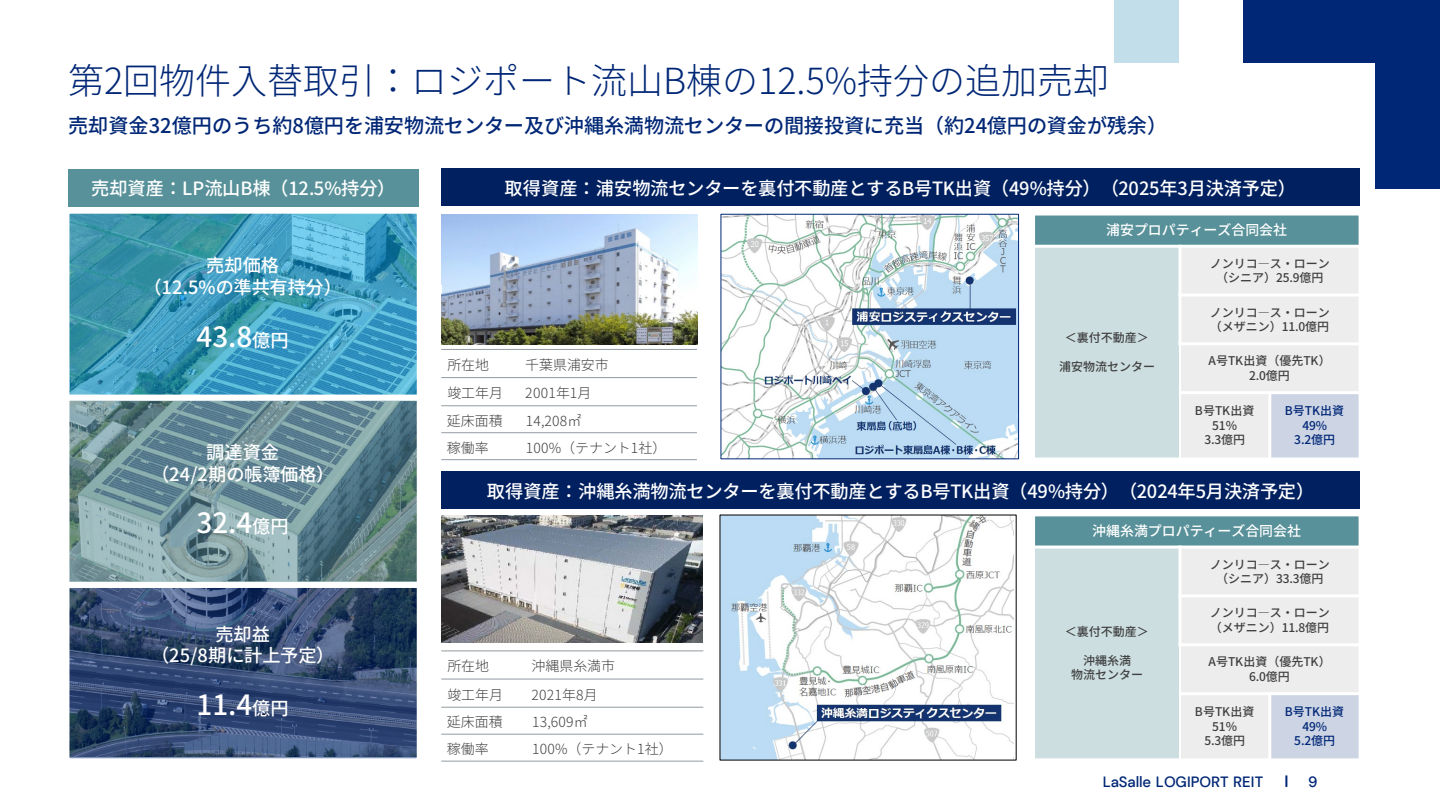
<style>
.page{position:relative;width:1440px;height:811px;background:#fff}
.page>*{position:absolute;margin:0;border:0;box-sizing:border-box;transform-origin:0 0}
.t1{font:300 36px "Noto Sans JP";color:#002776}
.t2{font:500 27.8px "Noto Sans JP";color:#fff}
.t3{font:500 20.2px "Noto Sans JP";color:#002776}
.t4{font:500 18.2px "Noto Sans JP";color:#fff}
.t5{font:500 14.8px "DM Sans";color:#002776}
.t6{font:300 14px "Noto Sans JP";color:#404040}
.t7{font:500 14px "Noto Sans JP";color:#fff}
.t8{font:500 12px/14.4px "Noto Sans JP";color:#404040;text-align:center}
.t9{font:500 12px "Noto Sans JP";color:#002776}
.s1{font-size:18.2px}
</style>
<div class="page">
<svg style="left:1285px;top:775px;width:2px;height:11px"></svg>
<div style="left:1376px;top:0;width:64px;height:188px;background:#002776"></div>
<div style="left:1243px;top:0;width:197px;height:62px;background:#002776"></div>
<div style="left:1114px;top:0;width:64px;height:62px;background:#c2deea"></div>
<img style="left:721px;top:516px;width:293px;height:242px">
<img style="left:441px;top:215px;width:256px;height:130px">
<div style="left:441px;top:168px;width:919px;height:37px;background:#002060"></div>
<div style="left:1034px;top:214px;width:326px;height:32px;background:#589199"></div>
<div style="left:1034px;top:246px;width:146px;height:212px;background:#cddee0"></div>
<div style="left:1180px;top:246px;width:180px;height:49px;background:#ededed"></div>
<div style="left:1180px;top:295px;width:180px;height:49px;background:#ededed"></div>
<div style="left:1180px;top:344px;width:180px;height:48px;background:#ededed"></div>
<div style="left:1180px;top:392px;width:90px;height:66px;background:#ededed"></div>
<div style="left:1270px;top:392px;width:90px;height:66px;background:#cdd4e4"></div>
<hr style="left:1178px;top:245px;width:3px;height:100px;background:#fff">
<hr style="left:1179px;top:345px;width:2px;height:114px;background:#fff">
<hr style="left:1268px;top:391px;width:3px;height:68px;background:#fff">
<hr style="left:1033px;top:245px;width:328px;height:3px;background:#fff">
<hr style="left:1178px;top:293px;width:183px;height:3px;background:#fff">
<hr style="left:1178px;top:342px;width:183px;height:3px;background:#fff">
<hr style="left:1179px;top:391px;width:182px;height:3px;background:#fff">
<hr style="left:1033px;top:213px;width:2px;height:246px;background:#fff">
<hr style="left:1359px;top:213px;width:2px;height:246px;background:#fff">
<hr style="left:1033px;top:213px;width:328px;height:2px;background:#fff">
<hr style="left:1033px;top:457px;width:328px;height:2px;background:#fff">
<hr style="left:441px;top:377px;width:256px;height:1px;background:#939ba1">
<hr style="left:441px;top:405px;width:256px;height:1px;background:#939ba1">
<hr style="left:441px;top:432px;width:256px;height:1px;background:#939ba1">
<hr style="left:441px;top:349px;width:256px;height:1px;background:#939ba1">
<hr style="left:441px;top:459px;width:256px;height:1px;background:#939ba1">
<div style="left:441px;top:470px;width:919px;height:38px;background:#002060"></div>
<img style="left:441px;top:515px;width:262px;height:127px">
<div style="left:1034px;top:515px;width:326px;height:32px;background:#589199"></div>
<div style="left:1034px;top:547px;width:146px;height:212px;background:#cddee0"></div>
<div style="left:1180px;top:547px;width:180px;height:48px;background:#ededed"></div>
<div style="left:1180px;top:595px;width:180px;height:49px;background:#ededed"></div>
<div style="left:1180px;top:644px;width:180px;height:49px;background:#ededed"></div>
<div style="left:1180px;top:693px;width:90px;height:66px;background:#ededed"></div>
<div style="left:1270px;top:693px;width:90px;height:66px;background:#cdd4e4"></div>
<hr style="left:1178px;top:545px;width:3px;height:101px;background:#fff">
<hr style="left:1179px;top:646px;width:2px;height:114px;background:#fff">
<hr style="left:1268px;top:692px;width:3px;height:68px;background:#fff">
<hr style="left:1033px;top:545px;width:328px;height:3px;background:#fff">
<hr style="left:1178px;top:594px;width:183px;height:3px;background:#fff">
<hr style="left:1178px;top:643px;width:183px;height:3px;background:#fff">
<hr style="left:1179px;top:692px;width:182px;height:3px;background:#fff">
<hr style="left:1033px;top:514px;width:2px;height:246px;background:#fff">
<hr style="left:1359px;top:514px;width:2px;height:246px;background:#fff">
<hr style="left:1033px;top:514px;width:328px;height:2px;background:#fff">
<hr style="left:1033px;top:758px;width:328px;height:2px;background:#fff">
<hr style="left:441px;top:678px;width:262px;height:1px;background:#939ba1">
<hr style="left:441px;top:706px;width:262px;height:1px;background:#939ba1">
<hr style="left:441px;top:733px;width:262px;height:1px;background:#939ba1">
<hr style="left:441px;top:650px;width:262px;height:1px;background:#939ba1">
<hr style="left:441px;top:760px;width:262px;height:1px;background:#939ba1">
<div style="left:68px;top:168px;width:351px;height:38px;background:#589199"></div>
<div style="left:66px;top:210px;width:354px;height:188px;background:#00b0f0;opacity:.5"></div>
<div style="left:63px;top:207px;width:360px;height:194px;border:6px solid #fff"></div>
<div style="left:66px;top:584px;width:354px;height:177px;background:#002776;opacity:.5"></div>
<div style="left:63px;top:581px;width:360px;height:183px;border:6px solid #fff"></div>
<div style="left:66px;top:397px;width:354px;height:187px;background:#589199;opacity:.5"></div>
<div style="left:63px;top:394px;width:360px;height:193px;border:6px solid #fff"></div>
<img style="left:722px;top:216px;width:295px;height:241px">
<div style="left:720px;top:214px;width:299px;height:245px;border:1px solid #002776"></div>
<h2 class="t1" style="left:68px;top:60px;width:1043px">第2回物件入替取引：ロジポート流山B棟の12.5%持分の追加売却</h2>
<p class="t3" style="left:68px;top:114px;width:1101px">売却資金32億円のうち約8億円を浦安物流センター及び沖縄糸満物流センターの間接投資に充当（約24億円の資金が残余）</p>
<p class="t4" style="left:91px;top:178px;width:306px">売却資産：LP流山B棟（12.5%持分）</p>
<p class="t4" style="left:206px;top:255px;width:74px">売却価格</p>
<p class="t4" style="left:143px;top:277px;width:200px">（12.5%の準共有持分）</p>
<p class="t2" style="left:197px;top:320px;width:94px">43.8<span class="s1">億円</span></p>
<p class="t4" style="left:206px;top:442px;width:74px">調達資金</p>
<p class="t4" style="left:151px;top:463px;width:185px">（24/2期の帳簿価格）</p>
<p class="t2" style="left:197px;top:507px;width:94px">32.4<span class="s1">億円</span></p>
<p class="t4" style="left:215px;top:623px;width:56px">売却益</p>
<p class="t4" style="left:151px;top:645px;width:185px">（25/8期に計上予定）</p>
<p class="t2" style="left:197px;top:689px;width:94px">11.4<span class="s1">億円</span></p>
<p class="t4" style="left:505px;top:178px;width:793px">取得資産：浦安物流センターを裏付不動産とするB号TK出資（49%持分）（2025年3月決済予定）</p>
<p class="t7" style="left:1106px;top:222px;width:182px">浦安プロパティーズ合同会社</p>
<p class="t8" style="left:1210px;top:256px;width:121px">ノンリコ―ス・ローン（シニア）25.9億円</p>
<p class="t8" style="left:1210px;top:305px;width:121px;text-align:left">ノンリコ―ス・ローン（メザニン）11.0億円</p>
<p class="t8" style="left:1208px;top:354px;width:124px">A号TK出資（優先TK）</p>
<p class="t8" style="left:1249px;top:368px;width:42px">2.0億円</p>
<p class="t8" style="left:1195px;top:404px;width:61px">B号TK出資</p>
<p class="t8" style="left:1212px;top:418px;width:27px">51％</p>
<p class="t8" style="left:1204px;top:433px;width:42px">3.3億円</p>
<p class="t8" style="left:1065px;top:331px;width:85px">＜裏付不動産＞</p>
<p class="t8" style="left:1059px;top:359px;width:97px">浦安物流センター</p>
<p class="t6" style="left:447px;top:357px;width:43px">所在地</p>
<p class="t6" style="left:525px;top:357px;width:85px">千葉県浦安市</p>
<p class="t6" style="left:447px;top:385px;width:57px">竣工年月</p>
<p class="t6" style="left:525px;top:385px;width:68px">2001年1月</p>
<p class="t6" style="left:447px;top:412px;width:57px">延床面積</p>
<p class="t6" style="left:526px;top:412px;width:57px">14,208㎡</p>
<p class="t6" style="left:447px;top:439px;width:43px">稼働率</p>
<p class="t6" style="left:526px;top:439px;width:142px">100%（テナント1社）</p>
<p class="t4" style="left:487px;top:480px;width:829px">取得資産：沖縄糸満物流センターを裏付不動産とするB号TK出資（49%持分）（2024年5月決済予定）</p>
<p class="t7" style="left:1092px;top:523px;width:210px">沖縄糸満プロパティーズ合同会社</p>
<p class="t9" style="left:1285px;top:404px;width:61px">B号TK出資</p>
<p class="t9" style="left:1302px;top:418px;width:26px">49%</p>
<p class="t9" style="left:1294px;top:433px;width:42px">3.2億円</p>
<p class="t6" style="left:447px;top:658px;width:43px">所在地</p>
<p class="t6" style="left:532px;top:658px;width:85px">沖縄県糸満市</p>
<p class="t6" style="left:447px;top:686px;width:57px">竣工年月</p>
<p class="t6" style="left:532px;top:686px;width:68px">2021年8月</p>
<p class="t6" style="left:447px;top:713px;width:57px">延床面積</p>
<p class="t6" style="left:532px;top:713px;width:57px">13,609㎡</p>
<p class="t6" style="left:447px;top:740px;width:43px">稼働率</p>
<p class="t6" style="left:532px;top:740px;width:142px">100%（テナント1社）</p>
<p class="t8" style="left:1065px;top:624px;width:85px">＜裏付不動産＞</p>
<p class="t8" style="left:1071px;top:653px;width:73px">沖縄糸満<br>物流センター</p>
<p class="t8" style="left:1210px;top:557px;width:121px">ノンリコ―ス・ローン（シニア）33.3億円</p>
<p class="t8" style="left:1210px;top:606px;width:121px;text-align:left">ノンリコ―ス・ローン（メザニン）11.8億円</p>
<p class="t8" style="left:1208px;top:654px;width:124px">A号TK出資（優先TK）</p>
<p class="t8" style="left:1249px;top:669px;width:42px">6.0億円</p>
<p class="t8" style="left:1195px;top:704px;width:61px">B号TK出資</p>
<p class="t8" style="left:1212px;top:719px;width:27px">51％</p>
<p class="t8" style="left:1204px;top:733px;width:42px">5.3億円</p>
<p class="t9" style="left:1285px;top:705px;width:61px">B号TK出資</p>
<p class="t9" style="left:1302px;top:719px;width:26px">49%</p>
<p class="t9" style="left:1294px;top:733px;width:42px">5.2億円</p>
<p class="t5" style="left:1103px;top:772px;width:162px">LaSalle LOGIPORT REIT</p>
<p class="t5" style="left:1308px;top:772px;width:11px">9</p>
</div>
